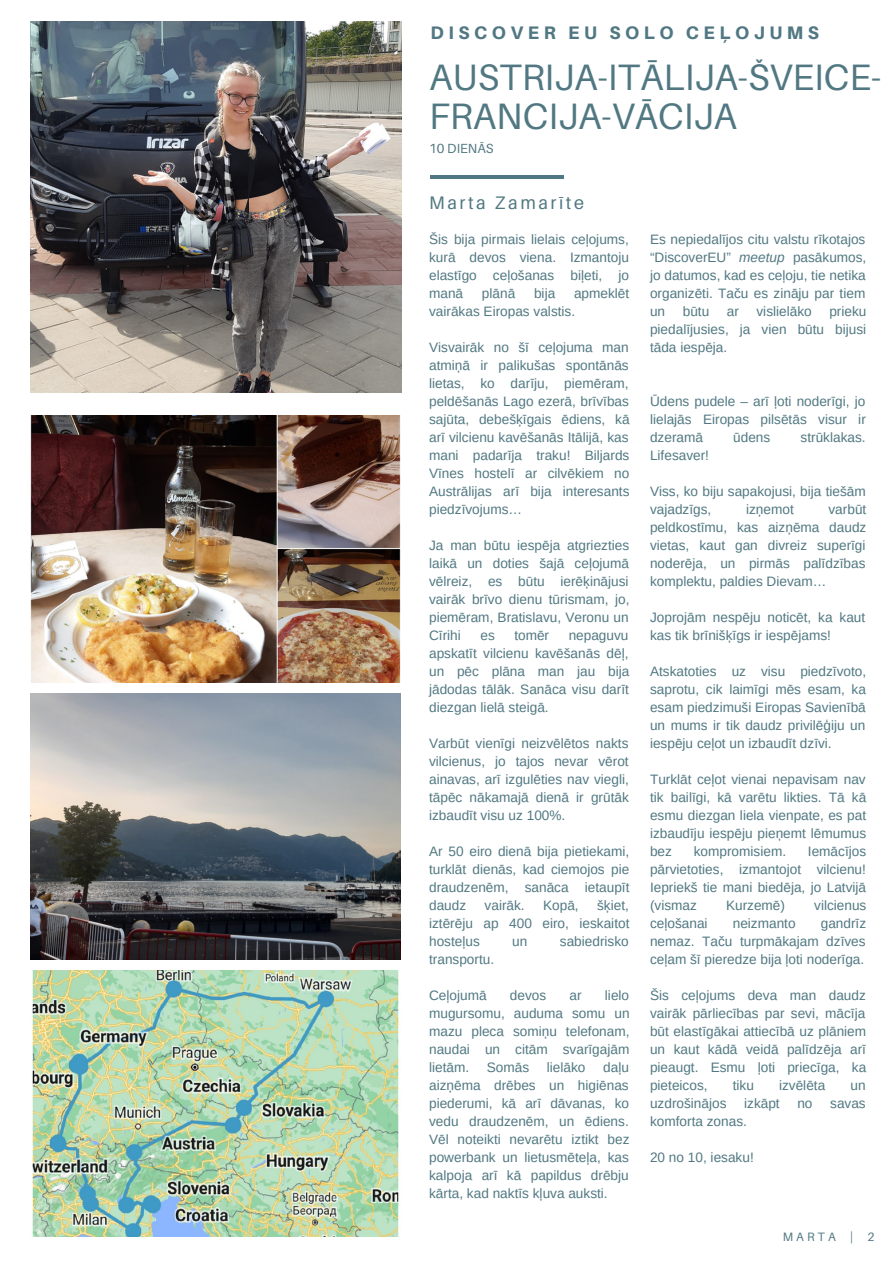
<style>
.page{position:relative;width:893px;height:1264px;background:#fff}
.page>*{position:absolute;margin:0;border:0;box-sizing:border-box;transform-origin:0 0}
.t1{font:36.75px/38.5px "Aileron";color:#517882}
.t2{font:800 18.15px "Aileron";letter-spacing:.25em;color:#517882}
.t3{font:18.15px "Aileron";letter-spacing:.14em;color:#517882}
.t4{font:13.65px/18px "Arimo";color:#517882;text-align:justify}
.t5{font:13.2px "Aileron";color:#517882}
.t6{font:12.15px "Aileron";letter-spacing:.25em;color:#517882}
.s1{font-style:italic}
</style>
<div class="page">
<hr style="left:430px;top:175px;width:134px;height:4px;background:#517882">
<img style="left:31px;top:416px;width:370px;height:266px">
<img style="left:32px;top:970px;width:367px;height:266px">
<img style="left:31px;top:693px;width:370px;height:266px">
<img style="left:31px;top:22px;width:370px;height:370px">
<h2 class="t2" style="left:430px;top:22px;width:390px">DISCOVER EU SOLO CEĻOJUMS</h2>
<h1 class="t1" style="left:429px;top:57px;width:453px">AUSTRIJA-ITĀLIJA-ŠVEICE-<br>FRANCIJA-VĀCIJA</h1>
<p class="t5" style="left:429px;top:140px;width:66px">10 DIENĀS</p>
<h2 class="t3" style="left:429px;top:191px;width:156px">Marta Zamarīte</h2>
<p class="t4" style="left:429px;top:230px;width:201px">Šis bija pirmais lielais ceļojums, kurā devos viena. Izmantoju elastīgo ceļošanas biļeti, jo manā</p>
<p class="t4" style="left:429px;top:284px;width:202px;text-indent:145px">apmeklēt vairākas Eiropas valstis.</p>
<p class="t4" style="left:429px;top:338px;width:202px">Visvairāk no šī ceļojuma man atmiņā ir palikušas spontānās lietas, ko darīju, piemēram, peldēšanās Lago ezerā, brīvības sajūta, debešķīgais ēdiens, kā arī vilcienu kavēšanās Itālijā, kas mani padarīja traku! Biljards Vīnes hostelī ar cilvēkiem no Austrālijas arī bija interesants piedzīvojums…</p>
<p class="t4" style="left:429px;top:536px;width:202px">Ja man būtu iespēja atgriezties laikā un doties šajā ceļojumā vēlreiz, es būtu ierēķinājusi vairāk brīvo dienu tūrismam, jo, piemēram, Bratislavu, Veronu un Cīrihi</p>
<p class="t4" style="left:482px;top:284px;width:35px">plānā</p>
<p class="t4" style="left:534px;top:284px;width:23px">bija</p>
<p class="t4" style="left:480px;top:626px;width:16px">es</p>
<p class="t4" style="left:514px;top:626px;width:36px">tomēr</p>
<p class="t4" style="left:429px;top:626px;width:202px;text-indent:139px">nepaguvu apskatīt vilcienu kavēšanās dēļ, un pēc plāna man jau bija jādodas tālāk. Sanāca visu darīt diezgan lielā steigā.</p>
<p class="t4" style="left:429px;top:734px;width:201px">Varbūt vienīgi neizvēlētos nakts vilcienus, jo tajos nevar vērot ainavas, arī izgulēties nav viegli, tāpēc nākamajā dienā ir grūtāk izbaudīt visu uz 100%.</p>
<p class="t4" style="left:429px;top:842px;width:202px">Ar 50 eiro dienā bija pietiekami, turklāt dienās, kad ciemojos pie draudzenēm, sanāca ietaupīt daudz</p>
<p class="t4" style="left:429px;top:896px;width:202px;text-indent:168px">šķiet, iztērēju ap 400 eiro, ieskaitot hosteļus</p>
<p class="t4" style="left:484px;top:896px;width:42px">vairāk.</p>
<p class="t4" style="left:543px;top:896px;width:37px">Kopā,</p>
<p class="t4" style="left:512px;top:932px;width:17px">un</p>
<p class="t4" style="left:560px;top:932px;width:70px">sabiedrisko</p>
<p class="t4" style="left:429px;top:950px;width:67px">transportu.</p>
<p class="t4" style="left:429px;top:986px;width:59px">Ceļojumā</p>
<p class="t4" style="left:510px;top:986px;width:38px">devos</p>
<p class="t4" style="left:569px;top:986px;width:14px">ar</p>
<p class="t4" style="left:429px;top:986px;width:202px;text-indent:176px">lielo mugursomu, auduma somu un mazu pleca somiņu telefonam, naudai un citām svarīgajām lietām.</p>
<p class="t4" style="left:429px;top:1058px;width:202px;text-indent:174px">daļu aizņēma drēbes un higiēnas piederumi, kā arī dāvanas, ko vedu draudzenēm, un ēdiens.<br>Vēl noteikti nevarētu iztikt bez powerbank un lietusmēteļa, kas kalpoja arī kā papildus drēbju kārta, kad naktīs kļuva auksti.</p>
<p class="t4" style="left:487px;top:1058px;width:44px">Somās</p>
<p class="t4" style="left:547px;top:1058px;width:40px">lielāko</p>
<p class="t4" style="left:650px;top:230px;width:218px">Es nepiedalījos citu valstu rīkotajos “DiscoverEU” <span class="s1">meetup</span> pasākumos, jo datumos, kad es ceļoju, tie netika organizēti. Taču es zināju par tiem un</p>
<p class="t4" style="left:650px;top:302px;width:218px;text-indent:179px">prieku piedalījusies, ja vien būtu bijusi tāda iespēja.</p>
<p class="t4" style="left:650px;top:392px;width:217px">Ūdens pudele – arī ļoti noderīgi, jo lielajās Eiropas pilsētās visur ir dzeramā</p>
<p class="t4" style="left:682px;top:302px;width:28px">būtu</p>
<p class="t4" style="left:726px;top:302px;width:14px">ar</p>
<p class="t4" style="left:756px;top:302px;width:57px">vislielāko</p>
<p class="t4" style="left:733px;top:428px;width:39px">ūdens</p>
<p class="t4" style="left:800px;top:428px;width:67px">strūklakas.</p>
<p class="t4" style="left:650px;top:446px;width:61px">Lifesaver!</p>
<p class="t4" style="left:650px;top:482px;width:217px">Viss, ko biju sapakojusi, bija tiešām vajadzīgs,</p>
<p class="t4" style="left:650px;top:500px;width:218px;text-indent:178px">varbūt peldkostīmu, kas aizņēma daudz vietas, kaut gan divreiz superīgi noderēja, un pirmās palīdzības komplektu, paldies Dievam…</p>
<p class="t4" style="left:650px;top:608px;width:217px">Joprojām nespēju noticēt, ka kaut kas tik brīnišķīgs ir iespējams!</p>
<p class="t4" style="left:650px;top:662px;width:218px">Atskatoties uz visu piedzīvoto, saprotu, cik laimīgi mēs esam, ka esam piedzimuši Eiropas Savienībā un mums ir tik daudz privilēģiju un iespēju ceļot un izbaudīt dzīvi.</p>
<p class="t4" style="left:650px;top:770px;width:218px">Turklāt ceļot vienai nepavisam nav tik bailīgi, kā varētu likties. Tā kā esmu diezgan liela vienpate, es pat izbaudīju iespēju pieņemt lēmumus bez</p>
<p class="t4" style="left:746px;top:500px;width:49px">izņemot</p>
<p class="t4" style="left:650px;top:842px;width:217px;text-indent:158px">Iemācījos pārvietoties, izmantojot vilcienu!<br>Iepriekš tie mani biedēja, jo Latvijā (vismaz</p>
<p class="t4" style="left:693px;top:842px;width:94px">kompromisiem.</p>
<p class="t4" style="left:726px;top:896px;width:60px">Kurzemē)</p>
<p class="t4" style="left:814px;top:896px;width:54px">vilcienus</p>
<p class="t4" style="left:650px;top:914px;width:59px">ceļošanai</p>
<p class="t4" style="left:732px;top:914px;width:64px">neizmanto</p>
<p class="t4" style="left:650px;top:914px;width:217px;text-indent:171px">gandrīz nemaz. Taču turpmākajam dzīves ceļam šī pieredze bija ļoti noderīga.</p>
<p class="t4" style="left:650px;top:986px;width:218px">Šis ceļojums deva man daudz vairāk pārliecības par sevi, mācīja būt elastīgākai attiecībā uz plāniem un kaut kādā veidā palīdzēja arī pieaugt. Esmu ļoti priecīga, ka pieteicos,</p>
<p class="t4" style="left:732px;top:1076px;width:23px">tiku</p>
<p class="t4" style="left:779px;top:1076px;width:48px">izvēlēta</p>
<p class="t4" style="left:850px;top:1076px;width:17px">un</p>
<p class="t4" style="left:650px;top:1094px;width:78px">uzdrošinājos</p>
<p class="t4" style="left:744px;top:1094px;width:37px">izkāpt</p>
<p class="t4" style="left:797px;top:1094px;width:17px">no</p>
<p class="t4" style="left:830px;top:1094px;width:37px">savas</p>
<p class="t4" style="left:650px;top:1112px;width:98px">komforta zonas.</p>
<p class="t4" style="left:650px;top:1148px;width:105px">20 no 10, iesaku!</p>
<p class="t6" style="left:782px;top:1228px;width:93px">MARTA | 2</p>
</div>
